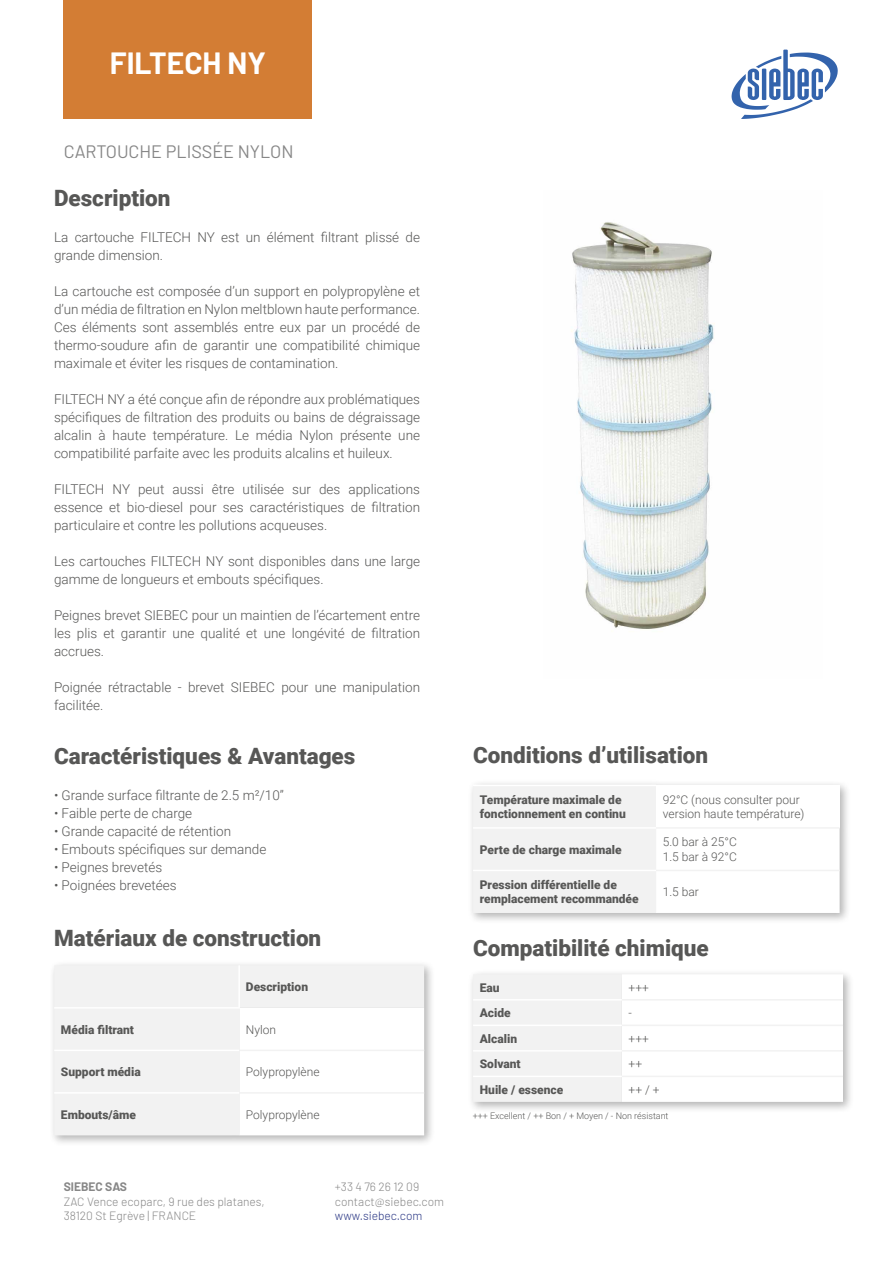
<style>
.page{position:relative;width:893px;height:1263px;background:#fff}
.page>*{position:absolute;margin:0;border:0;box-sizing:border-box;transform-origin:0 0}
.t1{font:700 30px "Barlow";color:#fff}
.t2{font:900 22.5px "Roboto";color:#575756}
.t3{font:18px "Barlow";color:#878787}
.t4{font:300 13.5px/18px "Roboto";color:#575756;text-align:justify}
.t5{font:900 12px/14.4px "Roboto";color:#575756}
.t6{font:300 12px/14.4px "Roboto";color:#575756}
.t7{font:300 12px/14.4px "Barlow";color:#878787}
.t8{font:300 12px "Barlow";color:#283583}
.t9{font:700 12px "Barlow";color:#878787}
.t10{font:300 9px "Roboto";color:#575756}
</style>
<div class="page">
<div style="left:64px;top:0;width:248px;height:119px;background:#d37d34"></div>
<svg style="left:732px;top:50px;width:106px;height:69px"></svg>
<div style="left:49px;top:960px;width:386px;height:186px;background:#000;opacity:.3"></div>
<div style="left:54px;top:965px;width:370px;height:170px;background:#f2f2f2"></div>
<svg style="left:239px;top:1008px;width:185px;height:127px"></svg>
<hr style="left:54px;top:1049px;width:185px;height:2px;background:#fff">
<hr style="left:54px;top:1092px;width:185px;height:2px;background:#fff">
<hr style="left:239px;top:1049px;width:185px;height:2px;background:#f2f2f2">
<hr style="left:239px;top:1092px;width:185px;height:2px;background:#f2f2f2">
<hr style="left:238px;top:965px;width:2px;height:42px;background:#fff">
<hr style="left:54px;top:1007px;width:186px;height:1px;background:#fff">
<div style="left:468px;top:779px;width:383px;height:145px;background:#000;opacity:.3"></div>
<svg style="left:473px;top:785px;width:367px;height:128px"></svg>
<hr style="left:473px;top:785px;width:183px;height:1px;background:#fff">
<hr style="left:473px;top:827px;width:183px;height:2px;background:#fff">
<hr style="left:656px;top:827px;width:184px;height:2px;background:#f2f2f2">
<hr style="left:473px;top:870px;width:183px;height:1px;background:#fff">
<hr style="left:656px;top:870px;width:184px;height:1px;background:#f2f2f2">
<div style="left:468px;top:969px;width:386px;height:144px;background:#000;opacity:.3"></div>
<svg style="left:473px;top:974px;width:370px;height:128px"></svg>
<hr style="left:473px;top:999px;width:149px;height:1px;background:#fff">
<hr style="left:622px;top:999px;width:221px;height:1px;background:#f2f2f2">
<hr style="left:473px;top:1024px;width:149px;height:2px;background:#fff">
<hr style="left:473px;top:1050px;width:149px;height:1px;background:#fff">
<hr style="left:473px;top:1075px;width:149px;height:2px;background:#fff">
<hr style="left:622px;top:1024px;width:221px;height:2px;background:#f2f2f2">
<hr style="left:622px;top:1050px;width:221px;height:1px;background:#f2f2f2">
<hr style="left:622px;top:1075px;width:221px;height:2px;background:#f2f2f2">
<img style="left:571px;top:222px;width:143px;height:407px">
<h1 class="t1" style="left:110px;top:41px;width:157px">FILTECH NY</h1>
<h3 class="t3" style="left:64px;top:138px;width:231px">CARTOUCHE PLISSÉE NYLON</h3>
<h2 class="t2" style="left:54px;top:182px;width:118px">Description</h2>
<p class="t4" style="left:54px;top:227px;width:368px">La cartouche FILTECH NY est un élément filtrant plissé de grande dimension.</p>
<p class="t4" style="left:54px;top:281px;width:368px">La cartouche est composée d’un support en polypropylène et d’un média de filtration en Nylon meltblown haute performance.<br>Ces éléments sont assemblés entre eux par un procédé de thermo-soudure afin de garantir une compatibilité chimique maximale et éviter les risques de contamination.</p>
<p class="t4" style="left:54px;top:389px;width:368px">FILTECH NY a été conçue afin de répondre aux problématiques spécifiques de filtration des produits ou bains de dégraissage alcalin à haute température. Le média Nylon présente une compatibilité parfaite avec les produits alcalins et huileux.</p>
<p class="t4" style="left:54px;top:479px;width:368px">FILTECH NY peut aussi être utilisée sur des applications essence et bio-diesel pour ses caractéristiques de filtration particulaire et contre les pollutions acqueuses.</p>
<p class="t4" style="left:54px;top:551px;width:368px">Les cartouches FILTECH NY sont disponibles dans une large gamme de longueurs et embouts spécifiques.</p>
<p class="t4" style="left:54px;top:605px;width:368px">Peignes brevet SIEBEC pour un maintien de l’écartement entre les plis et garantir une qualité et une longévité de filtration accrues.</p>
<p class="t4" style="left:54px;top:677px;width:368px">Poignée rétractable - brevet SIEBEC pour une manipulation facilitée.</p>
<h2 class="t2" style="left:54px;top:740px;width:303px">Caractéristiques &amp; Avantages</h2>
<p class="t4" style="left:54px;top:785px;width:231px">• Grande surface filtrante de 2.5 m²/10’’</p>
<p class="t4" style="left:54px;top:803px;width:140px">• Faible perte de charge</p>
<p class="t4" style="left:54px;top:821px;width:179px">• Grande capacité de rétention</p>
<p class="t4" style="left:54px;top:839px;width:214px">• Embouts spécifiques sur demande</p>
<p class="t4" style="left:54px;top:857px;width:110px">• Peignes brevetés</p>
<p class="t4" style="left:54px;top:875px;width:124px">• Poignées brevetées</p>
<h2 class="t2" style="left:54px;top:923px;width:269px">Matériaux de construction</h2>
<p class="t5" style="left:246px;top:979px;width:64px">Description</p>
<p class="t5" style="left:61px;top:1022px;width:75px">Média filtrant</p>
<p class="t6" style="left:246px;top:1022px;width:32px">Nylon</p>
<p class="t5" style="left:61px;top:1064px;width:81px">Support média</p>
<p class="t6" style="left:246px;top:1064px;width:75px">Polypropylène</p>
<p class="t5" style="left:61px;top:1107px;width:77px">Embouts/âme</p>
<p class="t6" style="left:246px;top:1107px;width:75px">Polypropylène</p>
<p class="t9" style="left:64px;top:1178px;width:65px">SIEBEC SAS</p>
<p class="t7" style="left:64px;top:1193px;width:202px">ZAC Vence ecoparc, 9 rue des platanes,<br>38120 St Egrève | FRANCE</p>
<p class="t7" style="left:335px;top:1179px;width:111px">+33 4 76 26 12 09 contact@siebec.com</p>
<p class="t8" style="left:335px;top:1207px;width:89px">www.siebec.com</p>
<h2 class="t2" style="left:473px;top:739px;width:237px">Conditions d’utilisation</h2>
<p class="t5" style="left:480px;top:792px;width:148px">Température maximale de fonctionnement en continu</p>
<p class="t6" style="left:663px;top:792px;width:143px">92°C (nous consulter pour version haute température)</p>
<p class="t5" style="left:480px;top:842px;width:143px">Perte de charge maximale</p>
<p class="t6" style="left:663px;top:834px;width:76px">5.0 bar à 25°C<br>1.5 bar à 92°C</p>
<p class="t5" style="left:480px;top:877px;width:160px">Pression différentielle de remplacement recommandée</p>
<p class="t6" style="left:663px;top:884px;width:38px">1.5 bar</p>
<h2 class="t2" style="left:473px;top:932px;width:237px">Compatibilité chimique</h2>
<p class="t5" style="left:480px;top:980px;width:21px">Eau</p>
<p class="t6" style="left:629px;top:980px;width:22px">+++</p>
<p class="t5" style="left:480px;top:1005px;width:32px">Acide</p>
<p class="t6" style="left:629px;top:1005px;width:5px">-</p>
<p class="t5" style="left:480px;top:1031px;width:39px">Alcalin</p>
<p class="t6" style="left:629px;top:1031px;width:22px">+++</p>
<p class="t5" style="left:480px;top:1056px;width:42px">Solvant</p>
<p class="t6" style="left:629px;top:1056px;width:15px">++</p>
<p class="t5" style="left:480px;top:1082px;width:85px">Huile / essence</p>
<p class="t6" style="left:629px;top:1082px;width:32px">++ / +</p>
<p class="t10" style="left:473px;top:1110px;width:197px">+++ Excellent / ++ Bon / + Moyen / - Non résistant</p>
</div>
